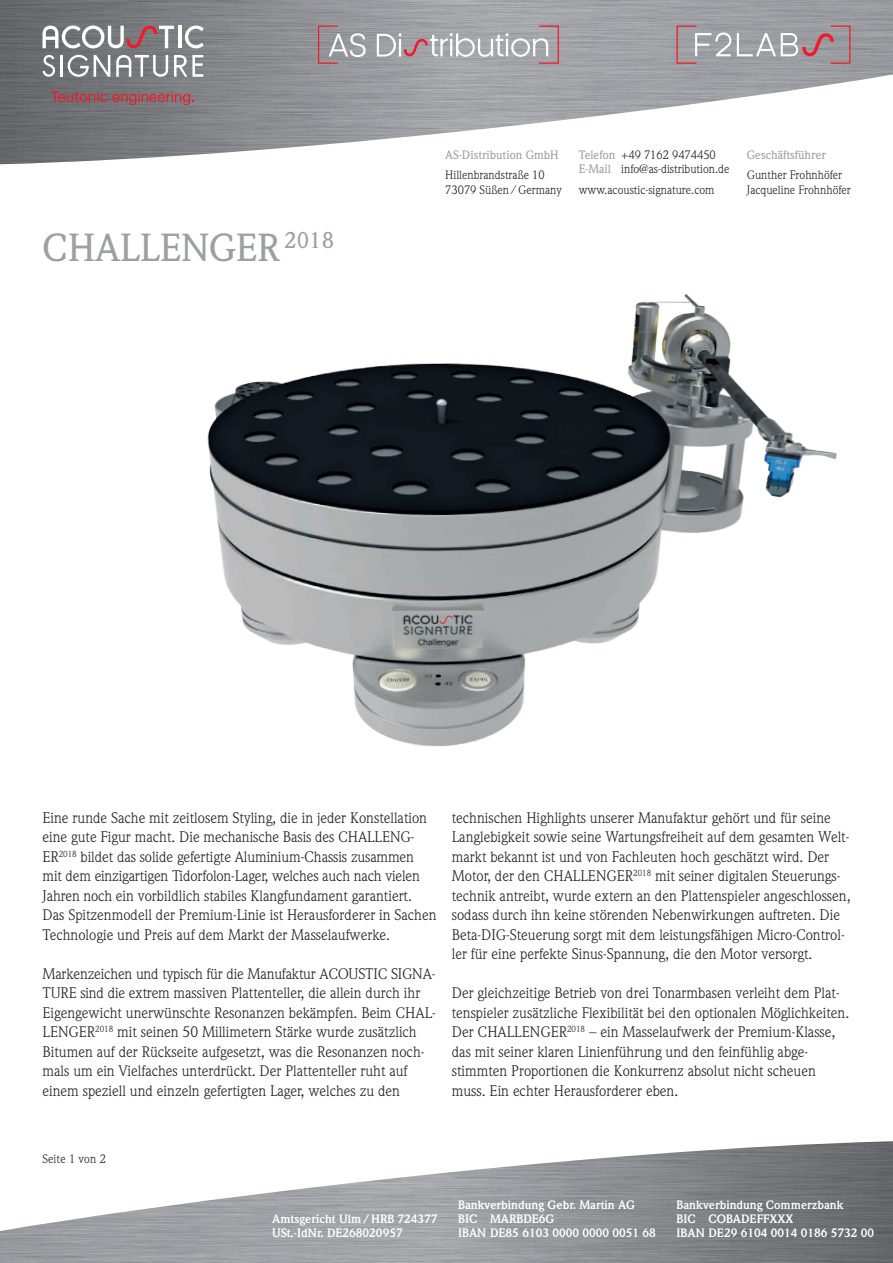
<style>
.page{position:relative;width:893px;height:1263px;background:#fff}
.page>*{position:absolute;margin:0;border:0;box-sizing:border-box;transform-origin:0 0}
.t1{font:500 38.4px "Weidemann Std";color:#9d9fa2}
.t2{font:15px/19.5px "Weidemann Std";color:#231f20}
.t3{font:700 12px/14.4px "Weidemann Std";color:#fff}
.t4{font:12px/14.4px "Weidemann Std";color:#231f20}
.t5{font:500 12px "Weidemann Std";color:#9d9fa2}
.s1{font-weight:500;color:#9d9fa2}
</style>
<div class="page">
<img style="left:0;top:1141px;width:893px;height:122px">
<img style="left:0;top:0;width:893px;height:164px">
<hr style="left:178px;top:26px;width:4px;height:22px;background:#fff">
<hr style="left:60px;top:55px;width:3px;height:22px;background:#fff">
<svg style="left:43px;top:55px;width:12px;height:22px"></svg>
<svg style="left:174px;top:55px;width:29px;height:22px"></svg>
<svg style="left:68px;top:55px;width:42px;height:22px"></svg>
<svg style="left:185px;top:26px;width:19px;height:22px"></svg>
<svg style="left:43px;top:26px;width:131px;height:22px"></svg>
<svg style="left:116px;top:55px;width:52px;height:22px"></svg>
<svg style="left:51px;top:91px;width:56px;height:11px"></svg>
<svg style="left:113px;top:91px;width:81px;height:14px"></svg>
<svg style="left:676px;top:26px;width:55px;height:38px;background:#aba3a8"></svg>
<svg style="left:737px;top:26px;width:113px;height:38px;background:#a79da2"></svg>
<svg style="left:318px;top:26px;width:48px;height:38px;background:#a79ea3"></svg>
<svg style="left:377px;top:26px;width:182px;height:38px;background:#b0acb0"></svg>
<img style="left:207px;top:294px;width:630px;height:453px">
<h1 class="t1" style="left:43px;top:225px;width:293px">CHALLENGER <sup>2018</sup></h1>
<p class="t5" style="left:445px;top:148px;width:115px">AS-Distribution GmbH</p>
<p class="t4" style="left:445px;top:168px;width:118px">Hillenbrandstraße 10<br>73079 Süßen/Germany</p>
<p class="t4" style="left:579px;top:148px;width:152px"><span class="s1">Telefon</span> +49 7162 9474450<br><span class="s1">E-Mail</span> info@as-distribution.de</p>
<p class="t4" style="left:579px;top:182px;width:137px">www.acoustic-signature.com</p>
<p class="t5" style="left:747px;top:148px;width:81px">Geschäftsführer</p>
<p class="t4" style="left:747px;top:168px;width:106px">Gunther Frohnhöfer<br>Jacqueline Frohnhöfer</p>
<p class="t2" style="left:43px;top:807px;width:395px">Eine runde Sache mit zeitlosem Styling, die in jeder Konstellation eine gute Figur macht. Die mechanische Basis des CHALLENG-ER<sup>2018</sup> bildet das solide gefertigte Aluminium-Chassis zusammen mit dem einzigartigen Tidorfolon-Lager, welches auch nach vielen Jahren noch ein vorbildlich stabiles Klangfundament garantiert.<br>Das Spitzenmodell der Premium-Linie ist Herausforderer in Sachen Technologie und Preis auf dem Markt der Masselaufwerke.</p>
<p class="t2" style="left:43px;top:963px;width:395px">Markenzeichen und typisch für die Manufaktur ACOUSTIC SIGNA-TURE sind die extrem massiven Plattenteller, die allein durch ihr Eigengewicht unerwünschte Resonanzen bekämpfen. Beim CHAL-LENGER<sup>2018</sup> mit seinen 50 Millimetern Stärke wurde zusätzlich Bitumen auf der Rückseite aufgesetzt, was die Resonanzen noch&shy;mals um ein Vielfaches unterdrückt. Der Plattenteller ruht auf einem speziell und einzeln gefertigten Lager, welches zu den</p>
<p class="t2" style="left:452px;top:807px;width:400px">technischen Highlights unserer Manufaktur gehört und für seine Langlebigkeit sowie seine Wartungsfreiheit auf dem gesamten Welt&shy;markt bekannt ist und von Fachleuten hoch geschätzt wird. Der Motor, der den CHALLENGER<sup>2018</sup> mit seiner digitalen Steuerungs&shy;technik antreibt, wurde extern an den Plattenspieler angeschlossen, sodass durch ihn keine störenden Nebenwirkungen auftreten. Die Beta-DIG-Steuerung sorgt mit dem leistungsfähigen Micro-Control&shy;ler für eine perfekte Sinus-Spannung, die den Motor versorgt.</p>
<p class="t2" style="left:452px;top:983px;width:399px">Der gleichzeitige Betrieb von drei Tonarmbasen verleiht dem Plat&shy;tenspieler zusätzliche Flexibilität bei den optionalen Möglichkeiten.<br>Der CHALLENGER<sup>2018</sup> – ein Masselaufwerk der Premium-Klasse, das mit seiner klaren Linienführung und den feinfühlig abge&shy;stimmten Proportionen die Konkurrenz absolut nicht scheuen muss. Ein echter Herausforderer eben.</p>
<p class="t4" style="left:43px;top:1151px;width:65px">Seite 1 von 2</p>
<p class="t3" style="left:272px;top:1212px;width:167px">Amtsgericht Ulm/HRB 724377<br>USt.-IdNr. DE268020957</p>
<p class="t3" style="left:458px;top:1197px;width:199px">Bankverbindung Gebr. Martin AG<br>BIC MARBDE6G<br>IBAN DE85 6103 0000 0000 0051 68</p>
<p class="t3" style="left:677px;top:1197px;width:199px">Bankverbindung Commerzbank<br>BIC COBADEFFXXX<br>IBAN DE29 6104 0014 0186 5732 00</p>
</div>
